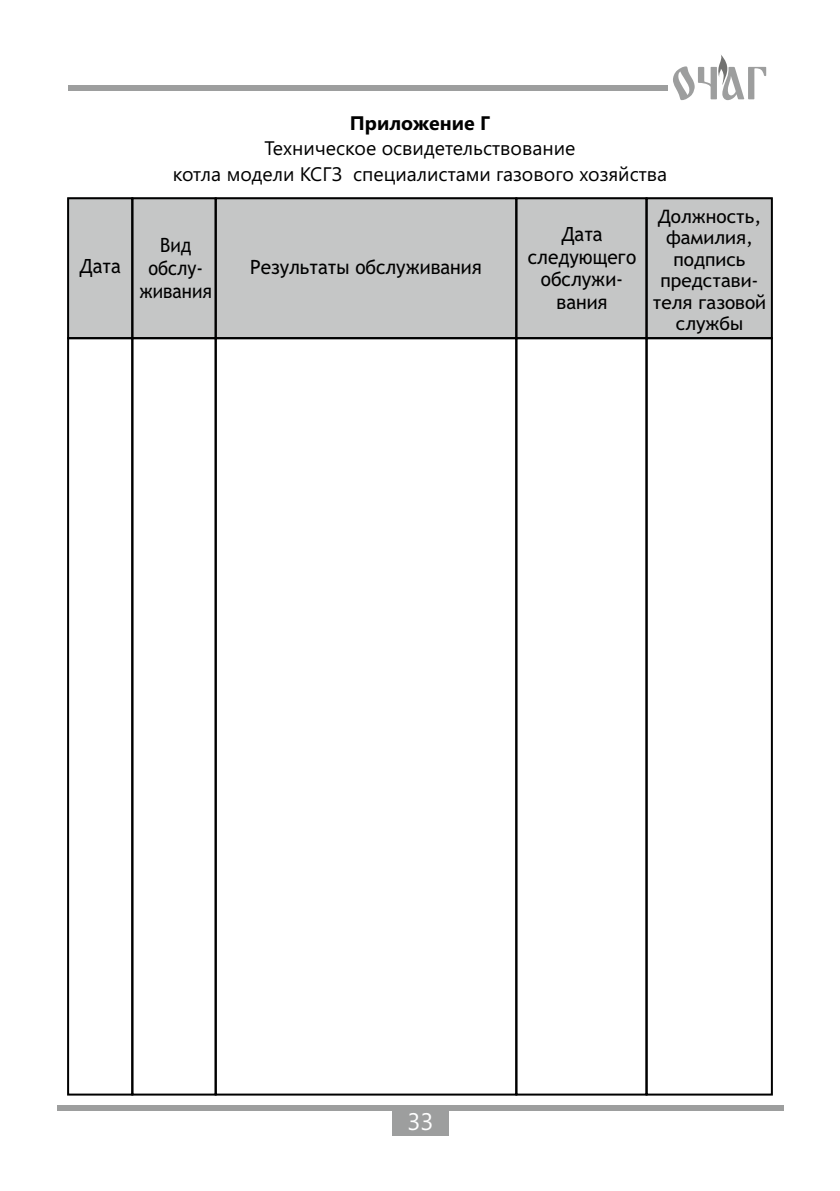
<style>
.page{position:relative;width:840px;height:1191px;background:#fff}
.page>*{position:absolute;margin:0;border:0;box-sizing:border-box;transform-origin:0 0}
.t1{font:24px "Segoe UI";color:#fefefe}
.t2{font:19.6px/26px "Segoe UI";color:#000;text-align:center}
.t3{font:19.6px/22.8px "Trebuchet MS";color:#000;text-align:center}
.t4{font:19.6px/22.8px "Trebuchet MS";color:#000;text-align:center;scale:.92 1}
.t5{font:700 19.6px "Segoe UI";color:#000}
.t6{font:18.6px/21.6px "Trebuchet MS";color:#000;text-align:center}
</style>
<div class="page">
<div style="left:68px;top:198px;width:703px;height:140px;background:#c5c6c6"></div>
<div style="left:67px;top:197px;width:66px;height:142px;border:2px solid #000"></div>
<div style="left:131px;top:197px;width:85px;height:142px;border:2px solid #000"></div>
<div style="left:214px;top:197px;width:303px;height:142px;border:2px solid #000"></div>
<div style="left:515px;top:197px;width:132px;height:142px;border:2px solid #000"></div>
<div style="left:645px;top:197px;width:127px;height:142px;border:2px solid #000"></div>
<div style="left:67px;top:337px;width:66px;height:758px;border:2px solid #000"></div>
<div style="left:131px;top:337px;width:85px;height:758px;border:2px solid #000"></div>
<div style="left:214px;top:337px;width:303px;height:758px;border:2px solid #000"></div>
<div style="left:515px;top:337px;width:132px;height:758px;border:2px solid #000"></div>
<div style="left:645px;top:337px;width:127px;height:758px;border:2px solid #000"></div>
<div style="left:57px;top:1105px;width:726px;height:6px;background:#9d9e9e"></div>
<div style="left:391px;top:1107px;width:57px;height:28px;background:#9d9e9e"></div>
<div style="left:68px;top:85px;width:599px;height:6px;background:#9d9e9e"></div>
<svg style="left:673px;top:55px;width:92px;height:45px"></svg>
<p class="t3" style="left:79px;top:257px;width:43px">Дата</p>
<p class="t5" style="left:350px;top:116px;width:142px">Приложение Г</p>
<p class="t2" style="left:173px;top:137px;width:495px">Техническое освидетельствование<br>котла модели КСГЗ специалистами газового хозяйства</p>
<p class="t6" style="left:652px;top:207px;width:115px">Должность, фамилия, подпись представи&shy;теля газовой службы</p>
<p class="t3" style="left:527px;top:224px;width:110px">Дата следующего обслужи&shy;вания</p>
<p class="t4" style="left:139px;top:236px;width:80px">Вид обслу&shy;живания</p>
<p class="t3" style="left:250px;top:257px;width:233px">Результаты обслуживания</p>
<p class="t1" style="left:407px;top:1112px;width:27px">33</p>
</div>
